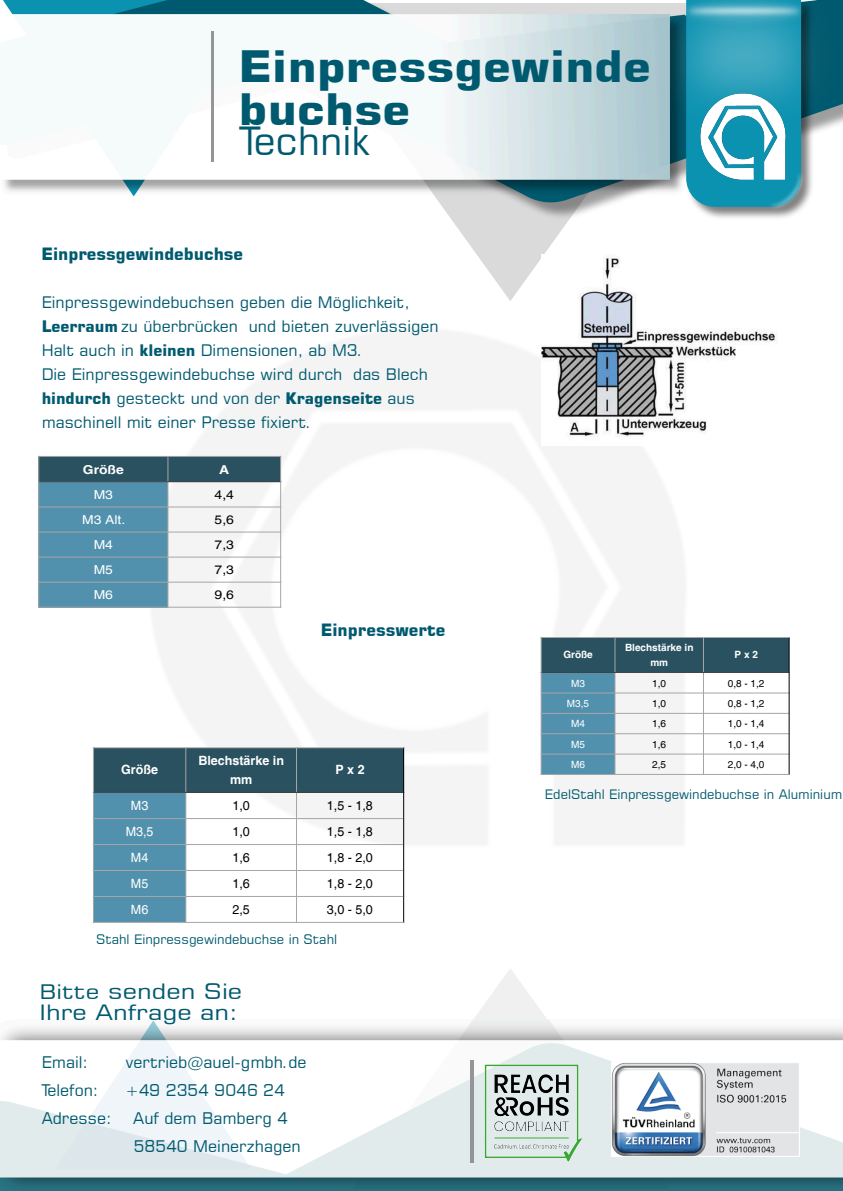
<style>
.page{position:relative;width:843px;height:1191px;background:#fff}
.page>*{position:absolute;margin:0;border:0;box-sizing:border-box;transform-origin:0 0}
.t1{font:700 43.2px/43.2px "Square 721 BT";color:#005a6f;scale:1.14 1}
.t2{font:38.8px "Square 721 BT";color:#005a6f}
.t3{font:21.1px/21.1px "Square 721 BT";color:#005a6f;scale:1.2 1}
.t4{font:700 16.9px "Square 721 BT";color:#005a6f}
.t5{font:16px/28px "Square 721 BT";color:#005a6f}
.t6{font:15.9px/24px "Square 721 BT";color:#005a6f}
.t7{font:13px "Square 721 BT";color:#005a6f}
.t8{font:12.8px "Helvetica";color:#000}
.t9{font:700 12.8px/18.4px "Helvetica";color:#fff;text-align:center}
.t10{font:12.8px "Helvetica";color:#fff}
.t11{font:12.3px "Helvetica";color:#000;scale:1.13 1}
.t12{font:12.3px "Helvetica";color:#fff;scale:1.13 1}
.t13{font:700 12.3px "Helvetica";color:#fff;scale:1.13 1}
.t14{font:10px "Helvetica";color:#000}
.t15{font:700 10px/14.4px "Helvetica";color:#fff;text-align:center}
.t16{font:10px "Helvetica";color:#fff}
.s1{font-weight:700}
.s2{font-size:20px}
</style>
<div class="page">
<div style="left:93px;top:748px;width:93px;height:44px;background:#295160"></div>
<div style="left:186px;top:748px;width:110px;height:44px;background:#295160"></div>
<div style="left:296px;top:748px;width:107px;height:44px;background:#295160"></div>
<div style="left:93px;top:792px;width:93px;height:26px;background:#5191ad"></div>
<div style="left:93px;top:818px;width:93px;height:26px;background:#5191ad"></div>
<div style="left:93px;top:844px;width:93px;height:26px;background:#5191ad"></div>
<div style="left:93px;top:870px;width:93px;height:26px;background:#5191ad"></div>
<div style="left:93px;top:896px;width:93px;height:26px;background:#5191ad"></div>
<hr style="left:185px;top:747px;width:1px;height:71px;background:#a6a6a6">
<svg style="left:185px;top:819px;width:1px;height:103px"></svg>
<hr style="left:296px;top:747px;width:1px;height:45px;background:#a6a6a6">
<svg style="left:296px;top:793px;width:1px;height:129px"></svg>
<hr style="left:93px;top:818px;width:311px;height:1px;background:#a6a6a6">
<hr style="left:93px;top:844px;width:311px;height:1px;background:#a6a6a6">
<hr style="left:93px;top:870px;width:311px;height:1px;background:#a6a6a6">
<hr style="left:93px;top:896px;width:311px;height:1px;background:#a6a6a6">
<hr style="left:93px;top:792px;width:311px;height:1px;background:#404040">
<hr style="left:93px;top:747px;width:1px;height:45px;background:#a6a6a6">
<hr style="left:93px;top:792px;width:1px;height:52px;background:#a6a6a6">
<hr style="left:93px;top:844px;width:1px;height:79px;background:#a6a6a6">
<hr style="left:403px;top:747px;width:1px;height:45px;background:#000">
<svg style="left:403px;top:792px;width:1px;height:130px"></svg>
<hr style="left:93px;top:747px;width:311px;height:1px;background:#a6a6a6">
<hr style="left:93px;top:922px;width:311px;height:1px;background:#a6a6a6">
<div style="left:541px;top:637px;width:73px;height:35px;background:#295160"></div>
<div style="left:614px;top:637px;width:89px;height:35px;background:#295160"></div>
<div style="left:703px;top:637px;width:85px;height:35px;background:#295160"></div>
<div style="left:541px;top:672px;width:73px;height:21px;background:#5191ad"></div>
<div style="left:541px;top:693px;width:73px;height:20px;background:#5191ad"></div>
<div style="left:541px;top:713px;width:73px;height:21px;background:#5191ad"></div>
<div style="left:541px;top:734px;width:73px;height:20px;background:#5191ad"></div>
<div style="left:541px;top:754px;width:73px;height:20px;background:#5191ad"></div>
<hr style="left:614px;top:637px;width:1px;height:56px;background:#a6a6a6">
<svg style="left:614px;top:694px;width:1px;height:80px"></svg>
<hr style="left:703px;top:637px;width:1px;height:35px;background:#a6a6a6">
<svg style="left:703px;top:673px;width:1px;height:101px"></svg>
<hr style="left:540px;top:693px;width:249px;height:1px;background:#a6a6a6">
<hr style="left:540px;top:713px;width:249px;height:1px;background:#a6a6a6">
<hr style="left:540px;top:733px;width:249px;height:1px;background:#a6a6a6">
<hr style="left:540px;top:754px;width:249px;height:1px;background:#a6a6a6">
<hr style="left:540px;top:672px;width:249px;height:1px;background:#404040">
<hr style="left:540px;top:637px;width:1px;height:35px;background:#a6a6a6">
<hr style="left:540px;top:672px;width:1px;height:41px;background:#a6a6a6">
<hr style="left:540px;top:713px;width:1px;height:62px;background:#a6a6a6">
<hr style="left:788px;top:637px;width:1px;height:35px;background:#000">
<svg style="left:788px;top:672px;width:1px;height:102px"></svg>
<hr style="left:540px;top:637px;width:249px;height:1px;background:#a6a6a6">
<hr style="left:540px;top:774px;width:249px;height:1px;background:#a6a6a6">
<svg style="left:453px;top:221px;width:115px;height:80px;fill:#dadadb"></svg>
<img style="left:440px;top:204px;width:168px;height:17px">
<div style="left:39px;top:456px;width:129px;height:26px;background:#295160"></div>
<div style="left:168px;top:456px;width:112px;height:26px;background:#295160"></div>
<div style="left:39px;top:482px;width:129px;height:25px;background:#5191ad"></div>
<div style="left:39px;top:507px;width:129px;height:25px;background:#5191ad"></div>
<div style="left:39px;top:532px;width:129px;height:25px;background:#5191ad"></div>
<div style="left:39px;top:557px;width:129px;height:25px;background:#5191ad"></div>
<div style="left:39px;top:582px;width:129px;height:25px;background:#5191ad"></div>
<hr style="left:168px;top:456px;width:1px;height:152px;background:#a6a6a6">
<hr style="left:38px;top:507px;width:243px;height:1px;background:#a6a6a6">
<hr style="left:38px;top:532px;width:243px;height:1px;background:#a6a6a6">
<hr style="left:38px;top:557px;width:243px;height:1px;background:#a6a6a6">
<hr style="left:38px;top:582px;width:243px;height:1px;background:#a6a6a6">
<hr style="left:38px;top:481px;width:243px;height:1px;background:#404040">
<svg style="left:39px;top:457px;width:1px;height:25px"></svg>
<hr style="left:39px;top:482px;width:1px;height:50px;background:#a6a6a6">
<hr style="left:39px;top:532px;width:1px;height:76px;background:#a6a6a6">
<svg style="left:280px;top:457px;width:1px;height:150px"></svg>
<hr style="left:38px;top:456px;width:243px;height:1px;background:#a6a6a6">
<hr style="left:38px;top:607px;width:243px;height:1px;background:#a6a6a6">
<img style="left:541px;top:254px;width:236px;height:186px">
<svg style="left:3px;top:0;width:839px;height:204px"></svg>
<img style="left:3px;top:15px;width:652px;height:180px">
<hr style="left:211px;top:31px;width:3px;height:131px;background:#939598">
<svg style="left:473px;top:969px;width:76px;height:51px;fill:#f5f5f6"></svg>
<img style="left:0;top:1020px;width:842px;height:171px">
<img style="left:635px;top:1062px;width:163px;height:95px">
<img style="left:431px;top:1049px;width:204px;height:127px">
<svg style="left:469px;top:1060px;width:4px;height:103px"></svg>
<img style="left:655px;top:0;width:179px;height:211px">
<h1 class="t1" style="left:238px;top:49px;width:363px">Einpressgewinde buchse</h1>
<h2 class="t2" style="left:240px;top:125px;width:132px">Technik</h2>
<p class="t4" style="left:41px;top:247px;width:203px">Einpressgewindebuchse</p>
<p class="t6" style="left:42px;top:291px;width:398px">Einpressgewindebuchsen geben die Möglichkeit, <span class="s1">Leerraum</span> zu überbrücken und bieten zuverlässigen Halt auch in <span class="s1">kleinen</span> Dimensionen, ab M3.<br>Die Einpressgewindebuchse wird durch das Blech <span class="s1">hindurch</span> gesteckt und von der <span class="s1">Kragenseite</span> aus maschinell mit einer Presse fixiert.</p>
<p class="t13" style="left:83px;top:464px;width:38px">Größe</p>
<p class="t13" style="left:219px;top:464px;width:10px">A</p>
<p class="t12" style="left:94px;top:490px;width:19px">M3</p>
<p class="t11" style="left:214px;top:490px;width:19px">4,4</p>
<p class="t12" style="left:82px;top:515px;width:40px">M3 Alt.</p>
<p class="t11" style="left:214px;top:515px;width:19px">5,6</p>
<p class="t12" style="left:94px;top:540px;width:19px">M4</p>
<p class="t11" style="left:214px;top:540px;width:19px">7,3</p>
<p class="t12" style="left:94px;top:565px;width:19px">M5</p>
<p class="t11" style="left:214px;top:565px;width:19px">7,3</p>
<p class="t12" style="left:94px;top:590px;width:19px">M6</p>
<p class="t11" style="left:214px;top:590px;width:19px">9,6</p>
<p class="t4" style="left:320px;top:623px;width:126px">Einpresswerte</p>
<p class="t9" style="left:121px;top:762px;width:38px">Größe</p>
<p class="t9" style="left:198px;top:753px;width:87px">Blechstärke in mm</p>
<p class="t9" style="left:335px;top:762px;width:31px">P x 2</p>
<p class="t10" style="left:131px;top:801px;width:19px">M3</p>
<p class="t8" style="left:232px;top:801px;width:19px">1,0</p>
<p class="t8" style="left:327px;top:801px;width:47px">1,5 - 1,8</p>
<p class="t10" style="left:126px;top:827px;width:29px">M3,5</p>
<p class="t8" style="left:232px;top:827px;width:19px">1,0</p>
<p class="t8" style="left:327px;top:827px;width:47px">1,5 - 1,8</p>
<p class="t10" style="left:131px;top:853px;width:19px">M4</p>
<p class="t8" style="left:232px;top:853px;width:19px">1,6</p>
<p class="t8" style="left:327px;top:853px;width:47px">1,8 - 2,0</p>
<p class="t10" style="left:131px;top:879px;width:19px">M5</p>
<p class="t8" style="left:232px;top:879px;width:19px">1,6</p>
<p class="t8" style="left:327px;top:879px;width:47px">1,8 - 2,0</p>
<p class="t10" style="left:131px;top:905px;width:19px">M6</p>
<p class="t8" style="left:232px;top:905px;width:19px">2,5</p>
<p class="t8" style="left:327px;top:905px;width:47px">3,0 - 5,0</p>
<p class="t7" style="left:96px;top:933px;width:242px">Stahl Einpressgewindebuchse in Stahl</p>
<h3 class="t3" style="left:39px;top:982px;width:170px"><span class="s2">Bitte</span> senden Sie<br>Ihre Anfrage an:</h3>
<p class="t5" style="left:42px;top:1050px;width:48px">Email:</p>
<p class="t5" style="left:126px;top:1050px;width:182px">vertrieb@auel-gmbh.de</p>
<p class="t5" style="left:42px;top:1078px;width:58px">Telefon:</p>
<p class="t5" style="left:125px;top:1078px;width:161px">+49 2354 9046 24</p>
<p class="t5" style="left:42px;top:1106px;width:71px">Adresse:</p>
<p class="t5" style="left:133px;top:1106px;width:169px">Auf dem Bamberg 4<br>58540 Meinerzhagen</p>
<p class="t15" style="left:563px;top:648px;width:31px">Größe</p>
<p class="t15" style="left:624px;top:641px;width:70px">Blechstärke in mm</p>
<p class="t15" style="left:734px;top:648px;width:25px">P x 2</p>
<p class="t16" style="left:570px;top:679px;width:15px">M3</p>
<p class="t14" style="left:652px;top:679px;width:15px">1,0</p>
<p class="t14" style="left:727px;top:679px;width:38px">0,8 - 1,2</p>
<p class="t16" style="left:566px;top:699px;width:24px">M3,5</p>
<p class="t14" style="left:652px;top:699px;width:15px">1,0</p>
<p class="t14" style="left:727px;top:699px;width:38px">0,8 - 1,2</p>
<p class="t16" style="left:570px;top:720px;width:15px">M4</p>
<p class="t14" style="left:652px;top:720px;width:15px">1,6</p>
<p class="t14" style="left:727px;top:720px;width:38px">1,0 - 1,4</p>
<p class="t16" style="left:570px;top:740px;width:15px">M5</p>
<p class="t14" style="left:652px;top:740px;width:15px">1,6</p>
<p class="t14" style="left:727px;top:740px;width:38px">1,0 - 1,4</p>
<p class="t16" style="left:570px;top:760px;width:15px">M6</p>
<p class="t14" style="left:652px;top:760px;width:15px">2,5</p>
<p class="t14" style="left:727px;top:760px;width:38px">2,0 - 4,0</p>
<p class="t7" style="left:544px;top:789px;width:299px">EdelStahl Einpressgewindebuchse in Aluminium</p>
<p class="t7" style="left:541px;top:791px;width:267px">Edelstahl Einpressgewindebuchse in Stahl</p>
</div>
